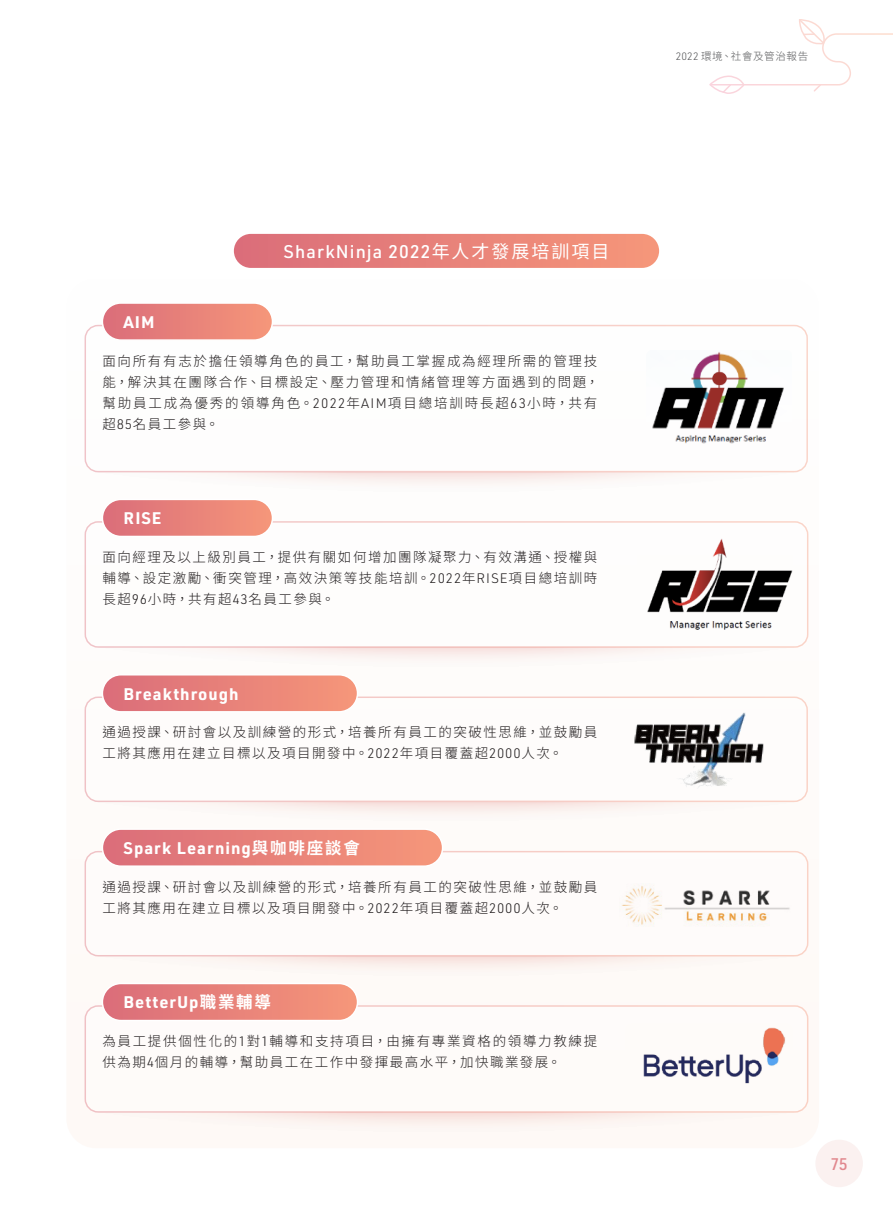
<style>
.page{position:relative;width:893px;height:1212px;background:#fff}
.page>*{position:absolute;margin:0;border:0;box-sizing:border-box;transform-origin:0 0}
.Body_Text{font:500 18px "URWDIN";letter-spacing:.06em;color:#fff}
.Body_Text-2{font:700 16.5px "URWDIN";letter-spacing:.06em;color:#fff}
.t1{font:500 16.5px "URWDIN";color:#e1888e}
.Body_Text-3{font:300 13.5px/21px "Source Han Sans TC";letter-spacing:.115em;color:#231f20}
.t2{font:300 10.5px "Source Han Sans TC";letter-spacing:.06em;color:#57585a}
.s1{font-family:"URWDIN"}
.s2{font-family:"Source Han Sans TC";font-weight:400}
.s3{font-family:"Source Han Sans TC"}
</style>
<div class="page">
<svg style="left:709px;top:19px;width:184px;height:75px"></svg>
<div style="left:815px;top:1140px;width:48px;height:47px;background:#fbf1f0;border-radius:50%"></div>
<div style="left:234px;top:234px;width:425px;height:34px;background:linear-gradient(to right,#da6d7a,#f6967a);border-radius:17px"></div>
<div style="left:66px;top:278px;width:753px;height:870px;background:#fef9f6;border-radius:30px"></div>
<div style="left:85px;top:325px;width:722px;height:147px;background:#fff;border-radius:13px"></div>
<div style="left:85px;top:325px;width:723px;height:147px;border:2px solid #fff;border-radius:13px"></div>
<img style="left:652px;top:352px;width:132px;height:92px">
<div style="left:102px;top:303px;width:170px;height:37px;background:linear-gradient(to right,#db707c,#f5967a);border-radius:19px"></div>
<div style="left:102px;top:302px;width:171px;height:39px;border:2px solid #fff;border-radius:19px"></div>
<div style="left:85px;top:522px;width:723px;height:125px;background:#fff;border-radius:13px"></div>
<div style="left:85px;top:521px;width:723px;height:127px;border:2px solid #fff;border-radius:13px"></div>
<div style="left:102px;top:499px;width:170px;height:37px;background:linear-gradient(to right,#db707c,#f59579);border-radius:19px"></div>
<div style="left:102px;top:499px;width:171px;height:38px;border:2px solid #fff;border-radius:19px"></div>
<img style="left:647px;top:538px;width:146px;height:92px">
<div style="left:85px;top:697px;width:722px;height:104px;background:#fff;border-radius:13px"></div>
<div style="left:85px;top:696px;width:723px;height:106px;border:2px solid #fff;border-radius:13px"></div>
<div style="left:102px;top:675px;width:256px;height:37px;background:linear-gradient(to right,#db6e7b,#f6977b);border-radius:19px"></div>
<div style="left:102px;top:674px;width:256px;height:38px;border:2px solid #fff;border-radius:19px"></div>
<img style="left:634px;top:712px;width:130px;height:76px">
<div style="left:85px;top:852px;width:723px;height:104px;background:#fff;border-radius:13px"></div>
<div style="left:85px;top:851px;width:723px;height:105px;border:2px solid #fff;border-radius:13px"></div>
<div style="left:102px;top:829px;width:341px;height:37px;background:linear-gradient(to right,#da6e7b,#f6977a);border-radius:19px"></div>
<div style="left:102px;top:828px;width:341px;height:39px;border:2px solid #fff;border-radius:19px"></div>
<img style="left:621px;top:883px;width:169px;height:44px">
<div style="left:85px;top:1006px;width:723px;height:106px;background:#fff;border-radius:13px"></div>
<div style="left:85px;top:1005px;width:723px;height:108px;border:2px solid #fff;border-radius:13px"></div>
<div style="left:102px;top:983px;width:256px;height:37px;background:linear-gradient(to right,#db6e7b,#f5977b);border-radius:19px"></div>
<div style="left:102px;top:983px;width:256px;height:38px;border:2px solid #fff;border-radius:19px"></div>
<img style="left:643px;top:1027px;width:143px;height:57px">
<p class="t2" style="left:676px;top:50px;width:134px"><span class="s1">2022</span> 環境、社會及管治報告</p>
<p class="Body_Text-2" style="left:124px;top:311px;width:32px">AIM</p>
<p class="Body_Text" style="left:283px;top:239px;width:328px">SharkNinja 2022<span class="s2">年人才發展培訓項目</span></p>
<p class="Body_Text-3" style="left:102px;top:351px;width:498px">面向所有有志於擔任領導角色的員工，幫助員工掌握成為經理所需的管理技能，解決其在團隊合作、目標設定、壓力管理和情緒管理等方面遇到的問題，幫助員工成為優秀的領導角色。<span class="s1">2022</span>年<span class="s1">AIM</span>項目總培訓時長超<span class="s1">63</span>小時，共有超<span class="s1">85</span>名員工參與。</p>
<p class="Body_Text-2" style="left:124px;top:507px;width:39px">RISE</p>
<p class="Body_Text-3" style="left:102px;top:547px;width:496px;text-align:justify">面向經理及以上級別員工，提供有關如何增加團隊凝聚力、有效溝通、授權與輔導、設定激勵、衝突管理，高效決策等技能培訓。<span class="s1">2022</span>年<span class="s1">RISE</span>項目總培訓時長超<span class="s1">96</span>小時，共有超<span class="s1">43</span>名員工參與。</p>
<p class="Body_Text-2" style="left:124px;top:682px;width:116px">Breakthrough</p>
<p class="Body_Text-3" style="left:102px;top:722px;width:496px">通過授課、研討會以及訓練營的形式，培養所有員工的突破性思維，並鼓勵員工將其應用在建立目標以及項目開發中。<span class="s1">2022</span>年項目覆蓋超<span class="s1">2000</span>人次。</p>
<p class="Body_Text-2" style="left:124px;top:837px;width:238px">Spark Learning<span class="s3">與咖啡座談會</span></p>
<p class="Body_Text-3" style="left:102px;top:877px;width:496px">通過授課、研討會以及訓練營的形式，培養所有員工的突破性思維，並鼓勵員工將其應用在建立目標以及項目開發中。<span class="s1">2022</span>年項目覆蓋超<span class="s1">2000</span>人次。</p>
<p class="Body_Text-2" style="left:124px;top:991px;width:149px">BetterUp<span class="s3">職業輔導</span></p>
<p class="Body_Text-3" style="left:102px;top:1031px;width:496px">為員工提供個性化的<span class="s1">1</span>對<span class="s1">1</span>輔導和支持項目，由擁有專業資格的領導力教練提供為期<span class="s1">4</span>個月的輔導，幫助員工在工作中發揮最高水平，加快職業發展。</p>
<p class="t1" style="left:830px;top:1153px;width:19px">75</p>
</div>
